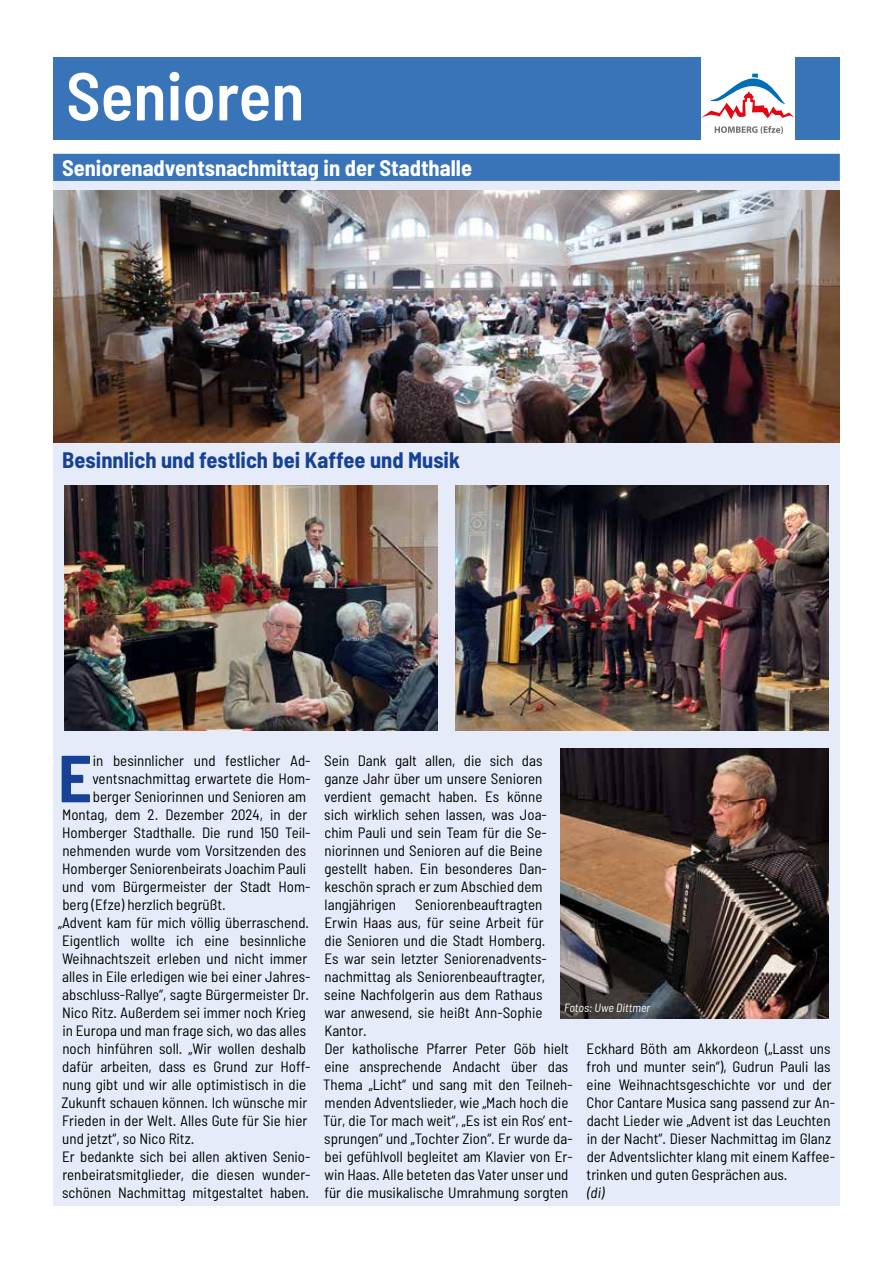
<style>
.page{position:relative;width:893px;height:1263px;background:#fff}
.page>*{position:absolute;margin:0;border:0;box-sizing:border-box;transform-origin:0 0}
.t1{font:600 semi-condensed 67.5px "Barlow";color:#fff}
.t2{font:700 semi-condensed 66.45px "Barlow";color:#164194}
.t3{font:700 semi-condensed 22.5px "Barlow";color:#fff}
.t4{font:700 semi-condensed 22.5px "Barlow";color:#164194}
.t5{font:semi-condensed 15px/18px "Barlow";color:#000}
.t6{font:italic semi-condensed 15px "Barlow";color:#000}
.t7{font:italic semi-condensed 12px "Barlow";color:#fff}
</style>
<div class="page">
<div style="left:53px;top:57px;width:787px;height:83px;background:#3974b9"></div>
<div style="left:53px;top:153px;width:787px;height:1052px;background:#e5ebf8"></div>
<div style="left:53px;top:154px;width:787px;height:27px;background:#3974b9"></div>
<img style="left:53px;top:190px;width:787px;height:252px">
<img style="left:455px;top:486px;width:373px;height:244px">
<img style="left:65px;top:486px;width:373px;height:244px">
<img style="left:560px;top:748px;width:268px;height:270px">
<div style="left:701px;top:57px;width:94px;height:94px;background:#fff"></div>
<svg style="left:715px;top:126px;width:68px;height:8px"></svg>
<svg style="left:701px;top:74px;width:94px;height:45px"></svg>
<h1 class="t1" style="left:66px;top:54px;width:240px">Senioren</h1>
<h3 class="t3" style="left:62px;top:153px;width:412px">Seniorenadventsnachmittag in der Stadthalle</h3>
<h3 class="t4" style="left:62px;top:446px;width:399px">Besinnlich und festlich bei Kaffee und Musik</h3>
<h2 class="t2" style="left:58px;top:737px;width:35px">E</h2>
<p class="t5" style="left:93px;top:751px;width:219px">in besinnlicher und festlicher Ad-</p>
<p class="t5" style="left:92px;top:769px;width:220px">ventsnachmittag erwartete die Hom-</p>
<p class="t5" style="left:93px;top:787px;width:215px">berger Seniorinnen und Senioren am</p>
<p class="t5" style="left:62px;top:805px;width:247px">Montag, dem 2. Dezember 2024, in der</p>
<p class="t5" style="left:62px;top:823px;width:250px">Homberger Stadthalle. Die rund 150 Teil-</p>
<p class="t5" style="left:62px;top:841px;width:245px">nehmenden wurde vom Vorsitzenden des</p>
<p class="t5" style="left:62px;top:859px;width:246px">Homberger Seniorenbeirats Joachim Pauli</p>
<p class="t5" style="left:62px;top:877px;width:250px">und vom Bürgermeister der Stadt Hom-</p>
<p class="t5" style="left:62px;top:895px;width:165px">berg (Efze) herzlich begrüßt.</p>
<p class="t5" style="left:58px;top:913px;width:252px">„Advent kam für mich völlig überraschend.</p>
<p class="t5" style="left:62px;top:931px;width:245px">Eigentlich wollte ich eine besinnliche</p>
<p class="t5" style="left:62px;top:949px;width:247px">Weihnachtszeit erleben und nicht immer</p>
<p class="t5" style="left:62px;top:967px;width:250px">alles in Eile erledigen wie bei einer Jahres-</p>
<p class="t5" style="left:62px;top:985px;width:248px">abschluss-Rallye“, sagte Bürgermeister Dr.</p>
<p class="t5" style="left:62px;top:1003px;width:245px">Nico Ritz. Außerdem sei immer noch Krieg</p>
<p class="t5" style="left:62px;top:1021px;width:245px">in Europa und man frage sich, wo das alles</p>
<p class="t5" style="left:62px;top:1039px;width:245px">noch hinführen soll. „Wir wollen deshalb</p>
<p class="t5" style="left:62px;top:1057px;width:250px">dafür arbeiten, dass es Grund zur Hoff-</p>
<p class="t5" style="left:62px;top:1075px;width:245px">nung gibt und wir alle optimistisch in die</p>
<p class="t5" style="left:61px;top:1093px;width:247px">Zukunft schauen können. Ich wünsche mir</p>
<p class="t5" style="left:62px;top:1111px;width:247px">Frieden in der Welt. Alles Gute für Sie hier</p>
<p class="t5" style="left:62px;top:1129px;width:134px">und jetzt“, so Nico Ritz.</p>
<p class="t5" style="left:62px;top:1147px;width:250px">Er bedankte sich bei allen aktiven Senio-</p>
<p class="t5" style="left:62px;top:1165px;width:250px">renbeiratsmitglieder, die diesen wunder-</p>
<p class="t5" style="left:62px;top:1183px;width:249px">schönen Nachmittag mitgestaltet haben.</p>
<p class="t5" style="left:324px;top:751px;width:224px">Sein Dank galt allen, die sich das ganze Jahr über um unsere Senioren verdient gemacht haben. Es könne sich wirklich sehen lassen, was Joa&shy;chim Pauli und sein Team für die Se&shy;niorinnen und Senioren auf die Beine gestellt haben. Ein besonderes Dan&shy;keschön sprach er zum Abschied dem langjährigen</p>
<p class="t5" style="left:323px;top:895px;width:251px;text-indent:92px">Seniorenbeauftragten Erwin Haas aus, für seine Arbeit für<br>die Senioren und die Stadt Homberg.<br>Es war sein letzter Seniorenadvents&shy;nachmittag als Seniorenbeauftragter, seine Nachfolgerin aus dem Rathaus<br>war anwesend, sie heißt Ann-Sophie Kantor.<br>Der katholische Pfarrer Peter Göb hielt eine ansprechende Andacht über das Thema „Licht“ und sang mit den Teilneh&shy;menden Adventslieder, wie „Mach hoch die Tür, die Tor mach weit“, „Es ist ein Ros’ ent&shy;sprungen“ und „Tochter Zion“. Er wurde da&shy;bei gefühlvoll begleitet am Klavier von Er&shy;win Haas. Alle beteten das Vater unser und für die musikalische Umrahmung sorgten</p>
<p class="t7" style="left:564px;top:1000px;width:88px">Fotos: Uwe Dittmer</p>
<p class="t5" style="left:586px;top:1039px;width:250px">Eckhard Böth am Akkordeon („Lasst uns froh und munter sein“), Gudrun Pauli las eine Weihnachtsgeschichte vor und der Chor Cantare Musica sang passend zur An&shy;dacht Lieder wie „Advent ist das Leuchten in der Nacht“. Dieser Nachmittag im Glanz der Adventslichter klang mit einem Kaffee&shy;trinken und guten Gesprächen aus.</p>
<p class="t6" style="left:587px;top:1183px;width:19px">(di)</p>
</div>
